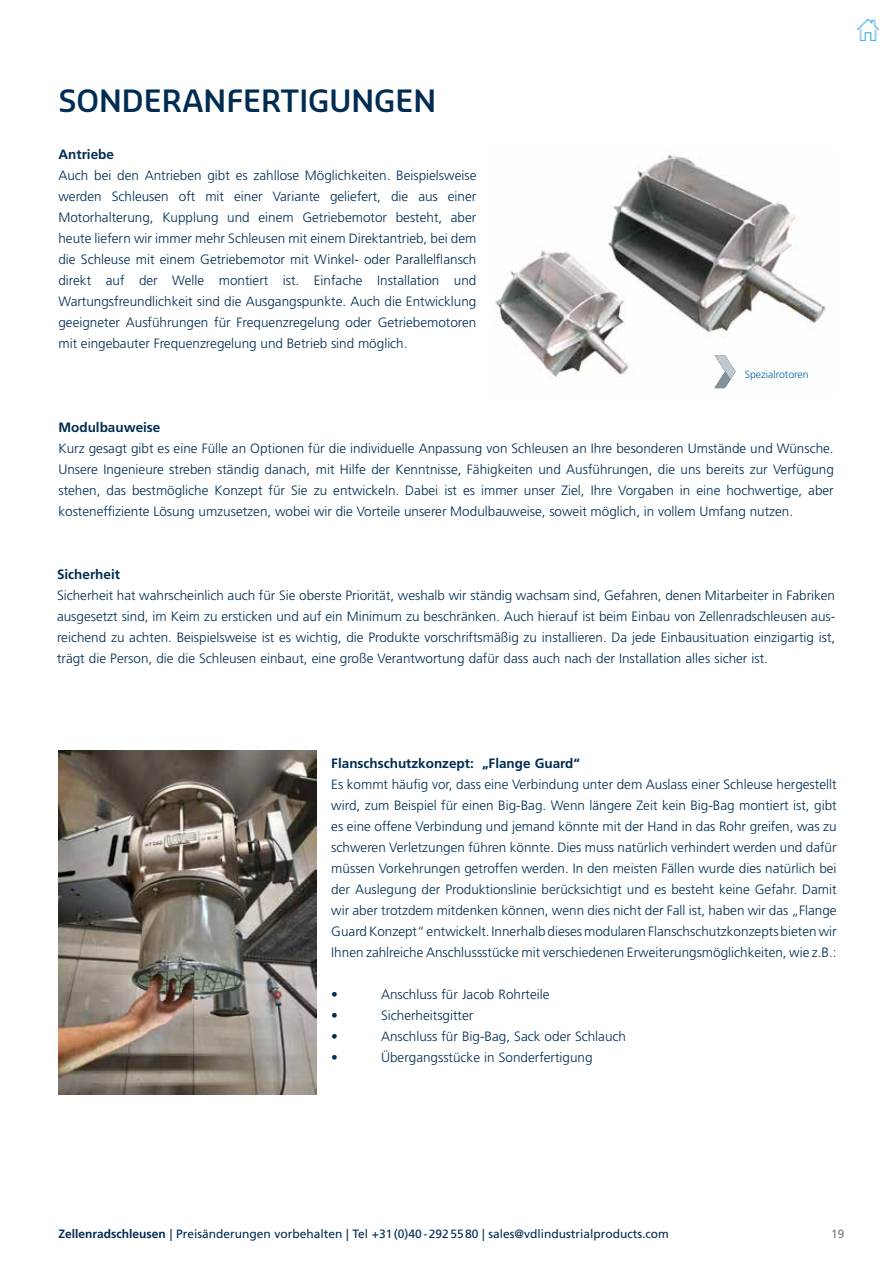
<style>
.page{position:relative;width:893px;height:1263px;background:#fff}
.page>*{position:absolute;margin:0;border:0;box-sizing:border-box;transform-origin:0 0}
.t1{font:600 30px "Sansa";color:#002c51}
.t2{font:300 13.5px/21px "Frutiger LT Pro";color:#002c51;text-align:justify}
.t3{font:700 13.5px "Frutiger LT Pro";color:#002c51}
.t4{font:12px "Frutiger LT Pro";color:#002c51}
.t5{font:12px "Frutiger LT Pro";color:#7c7b7b}
.t6{font:300 10.5px "Frutiger LT Pro";color:#0063a3}
.s1{font-weight:700}
</style>
<div class="page">
<img style="left:857px;top:19px;width:22px;height:21px">
<img style="left:495px;top:154px;width:331px;height:235px">
<svg style="left:714px;top:355px;width:21px;height:33px"></svg>
<img style="left:58px;top:750px;width:259px;height:345px">
<h1 class="t1" style="left:58px;top:81px;width:379px">SONDERANFERTIGUNGEN</h1>
<p class="t3" style="left:58px;top:146px;width:57px">Antriebe</p>
<p class="t2" style="left:58px;top:165px;width:419px">Auch bei den Antrieben gibt es zahllose Möglichkeiten. Beispielsweise werden Schleusen oft mit einer Variante geliefert, die aus einer Motorhalterung, Kupplung und einem Getriebemotor besteht, aber heute liefern wir immer mehr Schleusen mit einem Direktantrieb, bei dem die Schleuse mit einem Getriebemotor mit Winkel- oder Parallelflansch direkt auf der Welle montiert ist. Einfache Installation und Wartungsfreundlichkeit sind die Ausgangspunkte. Auch die Entwicklung geeigneter Ausführungen für Frequenzregelung oder Getriebemotoren mit eingebauter Frequenzregelung und Betrieb sind möglich.</p>
<p class="t6" style="left:745px;top:368px;width:65px">Spezialrotoren</p>
<p class="t3" style="left:58px;top:419px;width:104px">Modulbauweise</p>
<p class="t2" style="left:58px;top:438px;width:777px">Kurz gesagt gibt es eine Fülle an Optionen für die individuelle Anpassung von Schleusen an Ihre besonderen Umstände und Wünsche.<br>Unsere Ingenieure streben ständig danach, mit Hilfe der Kenntnisse, Fähigkeiten und Ausführungen, die uns bereits zur Verfügung stehen, das bestmögliche Konzept für Sie zu entwickeln. Dabei ist es immer unser Ziel, Ihre Vorgaben in eine hochwertige, aber kosteneffiziente Lösung umzusetzen, wobei wir die Vorteile unserer Modulbauweise, soweit möglich, in vollem Umfang nutzen.</p>
<p class="t3" style="left:57px;top:566px;width:65px">Sicherheit</p>
<p class="t2" style="left:57px;top:585px;width:780px">Sicherheit hat wahrscheinlich auch für Sie oberste Priorität, weshalb wir ständig wachsam sind, Gefahren, denen Mitarbeiter in Fabriken ausgesetzt sind, im Keim zu ersticken und auf ein Minimum zu beschränken. Auch hierauf ist beim Einbau von Zellenradschleusen aus&shy;reichend zu achten. Beispielsweise ist es wichtig, die Produkte vorschriftsmäßig zu installieren. Da jede Einbausituation einzigartig ist, trägt die Person, die die Schleusen einbaut, eine große Verantwortung dafür dass auch nach der Installation alles sicher ist.</p>
<p class="t3" style="left:331px;top:755px;width:250px">Flanschschutzkonzept: „Flange Guard“</p>
<p class="t2" style="left:331px;top:774px;width:507px">Es kommt häufig vor, dass eine Verbindung unter dem Auslass einer Schleuse hergestellt wird, zum Beispiel für einen Big-Bag. Wenn längere Zeit kein Big-Bag montiert ist, gibt es eine offene Verbindung und jemand könnte mit der Hand in das Rohr greifen, was zu schweren Verletzungen führen könnte. Dies muss natürlich verhindert werden und dafür müssen Vorkehrungen getroffen werden. In den meisten Fällen wurde dies natürlich bei der Auslegung der Produktionslinie berücksichtigt und es besteht keine Gefahr. Damit wir aber trotzdem mitdenken können, wenn dies nicht der Fall ist, haben wir das „Flange Guard Konzept“ entwickelt. Innerhalb dieses modularen Flanschschutzkonzepts bieten wir Ihnen zahlreiche Anschlussstücke mit verschiedenen Erweiterungsmöglichkeiten, wie z.B.:</p>
<p class="t2" style="left:331px;top:984px;width:8px">•</p>
<p class="t2" style="left:381px;top:984px;width:170px">Anschluss für Jacob Rohrteile</p>
<p class="t2" style="left:331px;top:1005px;width:8px">•</p>
<p class="t2" style="left:381px;top:1005px;width:94px">Sicherheitsgitter</p>
<p class="t2" style="left:331px;top:1026px;width:8px">•</p>
<p class="t2" style="left:381px;top:1026px;width:246px">Anschluss für Big-Bag, Sack oder Schlauch</p>
<p class="t2" style="left:331px;top:1047px;width:8px">•</p>
<p class="t2" style="left:381px;top:1047px;width:213px">Übergangsstücke in Sonderfertigung</p>
<p class="t4" style="left:59px;top:1227px;width:612px"><span class="s1">Zellenradschleusen</span> | Preisänderungen vorbehalten | Tel +31(0)40-2925580 | sales@vdlindustrialproducts.com</p>
<p class="t5" style="left:831px;top:1227px;width:15px">19</p>
</div>
